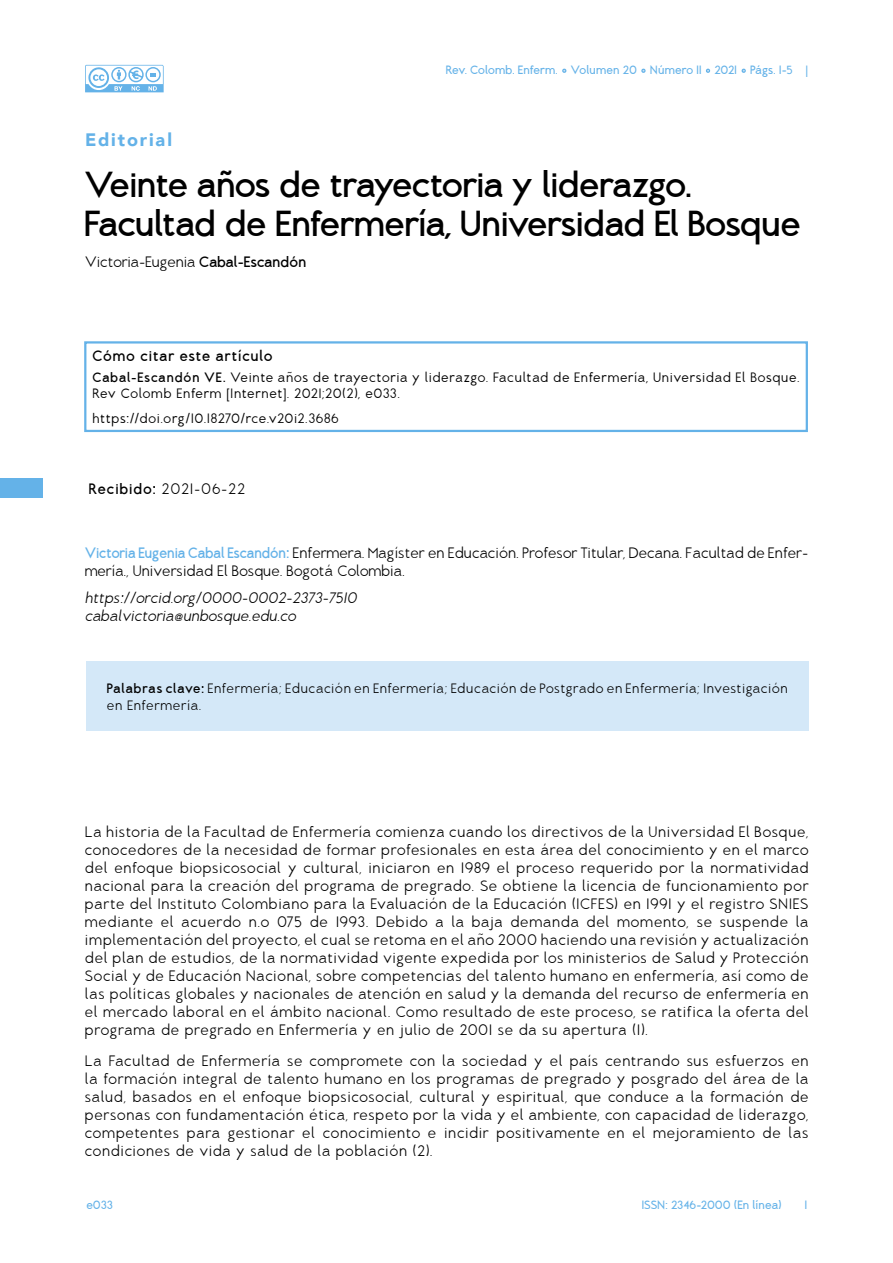
<style>
.page{position:relative;width:893px;height:1263px;background:#fff}
.page>*{position:absolute;margin:0;border:0;box-sizing:border-box;transform-origin:0 0}
.t1{font:700 36px/39px "Brixton";letter-spacing:.02em;color:#000}
.t2{font:900 18px "Avenir";letter-spacing:.105em;color:#64b2e8}
.t3{font:300 15px/18px "Brixton";letter-spacing:.05em;color:#000;text-align:justify}
.t4{font:italic 300 15px/18px "Brixton";letter-spacing:.05em;color:#000}
.t5{font:700 15px "Brixton";letter-spacing:.095em;color:#000}
.t6{font:13.5px/16.5px "Brixton";letter-spacing:.09em;color:#000}
.t7{font:300 13.5px/16.5px "Brixton";letter-spacing:.085em;color:#000}
.t8{font:500 12px "Brixton";letter-spacing:.04em;color:#64b2e8}
.s1{font-weight:300}
.s2{font-weight:700}
.s3{font-weight:700;color:#64b2e8}
</style>
<div class="page">
<svg style="left:85px;top:65px;width:79px;height:27px"></svg>
<div style="left:0;top:479px;width:43px;height:19px;background:#64b2e8"></div>
<div style="left:84px;top:341px;width:724px;height:91px;border:2px solid #64b2e8"></div>
<div style="left:86px;top:662px;width:723px;height:69px;background:#d4e8f8"></div>
<p class="t8" style="left:446px;top:63px;width:363px">Rev. Colomb. Enferm. <span class="s1">•</span> Volumen 20 <span class="s1">•</span> Número II <span class="s1">•</span> 2021 <span class="s1">•</span> Págs. 1-5 |</p>
<p class="t2" style="left:85px;top:124px;width:88px">Editorial</p>
<h1 class="t1" style="left:85px;top:166px;width:717px">Veinte años de trayectoria y liderazgo.<br>Facultad de Enfermería, Universidad El Bosque</h1>
<p class="t3" style="left:85px;top:253px;width:222px">Victoria-Eugenia <span class="s2">Cabal-Escandón</span></p>
<p class="t5" style="left:93px;top:347px;width:181px">Cómo citar este artículo</p>
<p class="t6" style="left:93px;top:369px;width:708px"><span class="s2">Cabal-Escandón VE.</span> Veinte años de trayectoria y liderazgo. Facultad de Enfermería, Universidad El Bosque.<br>Rev Colomb Enferm [Internet]. 2021;20(2), e033.</p>
<p class="t6" style="left:93px;top:411px;width:247px">https://doi.org/10.18270/rce.v20i2.3686</p>
<p class="t3" style="left:89px;top:480px;width:157px"><span class="s2">Recibido:</span> 2021-06-22</p>
<p class="t3" style="left:85px;top:544px;width:724px"><span class="s3">Victoria Eugenia Cabal Escandón:</span> Enfermera. Magíster en Educación. Profesor Titular, Decana. Facultad de Enfer&shy;mería., Universidad El Bosque. Bogotá Colombia.</p>
<p class="t4" style="left:85px;top:588px;width:273px">https://orcid.org/0000-0002-2373-7510 cabalvictoria@unbosque.edu.co</p>
<p class="t7" style="left:107px;top:680px;width:682px"><span class="s2">Palabras clave:</span> Enfermería; Educación en Enfermería; Educación de Postgrado en Enfermería; Investigación en Enfermería.</p>
<p class="t3" style="left:85px;top:823px;width:724px">La historia de la Facultad de Enfermería comienza cuando los directivos de la Universidad El Bosque, conocedores de la necesidad de formar profesionales en esta área del conocimiento y en el marco del enfoque biopsicosocial y cultural, iniciaron en 1989 el proceso requerido por la normatividad nacional para la creación del programa de pregrado. Se obtiene la licencia de funcionamiento por parte del Instituto Colombiano para la Evaluación de la Educación (ICFES) en 1991 y el registro SNIES mediante el acuerdo n.o 075 de 1993. Debido a la baja demanda del momento, se suspende la implementación del proyecto, el cual se retoma en el año 2000 haciendo una revisión y actualización del plan de estudios, de la normatividad vigente expedida por los ministerios de Salud y Protección Social y de Educación Nacional, sobre competencias del talento humano en enfermería, así como de las políticas globales y nacionales de atención en salud y la demanda del recurso de enfermería en el mercado laboral en el ámbito nacional. Como resultado de este proceso, se ratifica la oferta del programa de pregrado en Enfermería y en julio de 2001 se da su apertura (1).</p>
<p class="t3" style="left:85px;top:1052px;width:724px">La Facultad de Enfermería se compromete con la sociedad y el país centrando sus esfuerzos en la formación integral de talento humano en los programas de pregrado y posgrado del área de la salud, basados en el enfoque biopsicosocial, cultural y espiritual, que conduce a la formación de personas con fundamentación ética, respeto por la vida y el ambiente, con capacidad de liderazgo, competentes para gestionar el conocimiento e incidir positivamente en el mejoramiento de las condiciones de vida y salud de la población (2).</p>
<p class="t8" style="left:87px;top:1198px;width:27px">e033</p>
<p class="t8" style="left:642px;top:1198px;width:141px">ISSN: 2346-2000 (En línea)</p>
<p class="t8" style="left:805px;top:1198px;width:4px">1</p>
</div>
